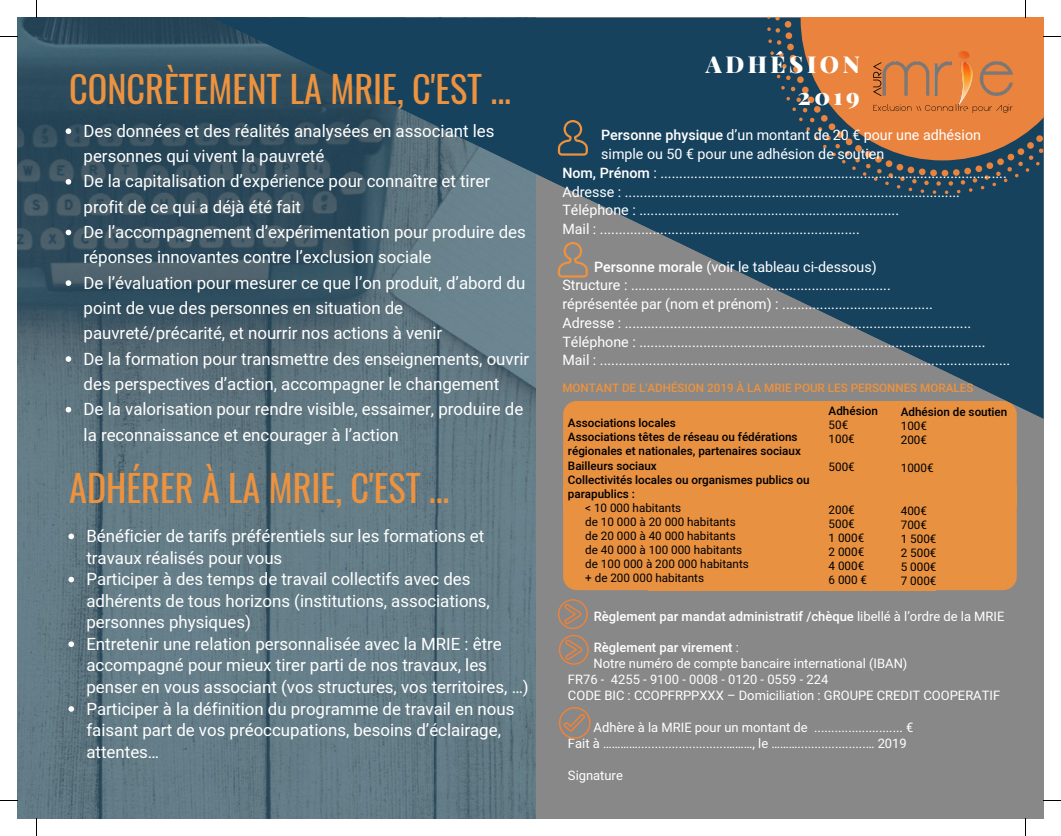
<style>
.page{position:relative;width:1061px;height:836px;background:#fff}
.page>*{position:absolute;margin:0;border:0;box-sizing:border-box;transform-origin:0 0}
.t1{font:36.38px "Oswald";color:#ed923e}
.t2{font:900 23.38px/31.9px "Playfair Display";letter-spacing:.15em;color:#fff;text-align:right}
.t3{font:16.88px/25.2px "Heebo";color:#fff}
.t4{font:14.25px/18.8px "Heebo";color:#fff}
.t5{font:13px/16px "Heebo";color:#fff}
.t6{font:500 13px "Heebo";color:#fff}
.t7{font:11.62px/14px "Heebo";color:#000}
.t8{font:500 11.62px/14px "Heebo";color:#000}
.t9{font:500 11.62px "Heebo";color:#ed923e}
.s1{font-weight:500}
.s2{font-weight:400}
</style>
<div class="page">
<div style="left:536px;top:18px;width:507px;height:800px;background:#888"></div>
<img style="left:18px;top:18px;width:517px;height:800px">
<div style="left:563px;top:419px;width:79px;height:67px;background:#e89141"></div>
<div style="left:642px;top:401px;width:294px;height:87px;background:#ed923e"></div>
<div style="left:936px;top:419px;width:81px;height:67px;background:#e89141"></div>
<div style="left:563px;top:486px;width:86px;height:20px;background:#ed923e"></div>
<div style="left:646px;top:486px;width:290px;height:20px;background:#ed923e"></div>
<div style="left:931px;top:486px;width:86px;height:20px;background:#ed923e"></div>
<div style="left:563px;top:506px;width:85px;height:84px;background:#e89141"></div>
<div style="left:648px;top:505px;width:288px;height:85px;background:#ed923e"></div>
<div style="left:936px;top:506px;width:81px;height:84px;background:#e89141"></div>
<svg style="left:212px;top:18px;width:831px;height:401px"></svg>
<svg style="left:767px;top:18px;width:276px;height:176px;background:#28475b"></svg>
<svg style="left:66px;top:128px;width:5px;height:6px"></svg>
<svg style="left:66px;top:179px;width:5px;height:6px"></svg>
<svg style="left:66px;top:230px;width:5px;height:5px"></svg>
<svg style="left:66px;top:280px;width:5px;height:6px"></svg>
<svg style="left:66px;top:356px;width:5px;height:6px"></svg>
<svg style="left:66px;top:407px;width:5px;height:5px"></svg>
<svg style="left:68px;top:534px;width:6px;height:5px"></svg>
<svg style="left:68px;top:577px;width:6px;height:5px"></svg>
<svg style="left:68px;top:641px;width:6px;height:6px"></svg>
<svg style="left:68px;top:706px;width:6px;height:6px"></svg>
<svg style="left:559px;top:707px;width:32px;height:32px"></svg>
<svg style="left:558px;top:120px;width:30px;height:36px"></svg>
<svg style="left:558px;top:242px;width:30px;height:36px"></svg>
<svg style="left:558px;top:599px;width:30px;height:30px"></svg>
<svg style="left:559px;top:635px;width:30px;height:30px"></svg>
<svg style="left:36px;top:0;width:1px;height:18px"></svg>
<svg style="left:0;top:36px;width:18px;height:1px"></svg>
<svg style="left:801px;top:0;width:260px;height:160px;background:#ce8b5d"></svg>
<svg style="left:1025px;top:818px;width:1px;height:18px"></svg>
<svg style="left:1043px;top:800px;width:18px;height:1px"></svg>
<svg style="left:36px;top:818px;width:1px;height:18px"></svg>
<svg style="left:0;top:800px;width:18px;height:1px"></svg>
<h1 class="t1" style="left:69px;top:61px;width:443px">CONCRÈTEMENT LA MRIE, C'EST ...</h1>
<p class="t3" style="left:84px;top:119px;width:447px">Des données et des réalités analysées en associant les personnes qui vivent la pauvreté<br>De la capitalisation d’expérience pour connaître et tirer profit de ce qui a déjà été fait<br>De l’accompagnement d’expérimentation pour produire des réponses innovantes contre l’exclusion sociale<br>De l’évaluation pour mesurer ce que l’on produit, d’abord du point de vue des personnes en situation de pauvreté/précarité, et nourrir nos actions à venir<br>De la formation pour transmettre des enseignements, ouvrir des perspectives d’action, accompagner le changement<br>De la valorisation pour rendre visible, essaimer, produire de la reconnaissance et encourager à l’action</p>
<h1 class="t1" style="left:69px;top:460px;width:382px">ADHÉRER À LA MRIE, C'EST ...</h1>
<p class="t3" style="left:86px;top:526px;width:444px;line-height:21.5px">Bénéficier de tarifs préférentiels sur les formations et travaux réalisés pour vous<br>Participer à des temps de travail collectifs avec des adhérents de tous horizons (institutions, associations, personnes physiques)<br>Entretenir une relation personnalisée avec la MRIE : être accompagné pour mieux tirer parti de nos travaux, les penser en vous associant (vos structures, vos territoires, …)<br>Participer à la définition du programme de travail en nous faisant part de vos préoccupations, besoins d’éclairage, attentes…</p>
<h2 class="t2" style="left:706px;top:47px;width:156px">ADHÉSION<br>2019</h2>
<p class="t4" style="left:601px;top:126px;width:381px"><span class="s1">Personne physique</span> d’un montant de 20 € pour une adhésion</p>
<p class="t4" style="left:601px;top:145px;width:285px">simple ou 50 € pour une adhésion de soutien</p>
<p class="t4" style="left:562px;top:164px;width:446px"><span class="s1">Nom, Prénom</span> : ............................................................................................</p>
<p class="t4" style="left:562px;top:183px;width:399px">Adresse : .........................................................................................</p>
<p class="t4" style="left:562px;top:201px;width:338px">Téléphone : .....................................................................</p>
<p class="t4" style="left:562px;top:220px;width:299px">Mail : .....................................................................</p>
<p class="t4" style="left:562px;top:258px;width:449px;text-indent:32px"><span class="s1">Personne morale</span> (voir le tableau ci-dessous)<br>Structure : .....................................................................<br>réprésentée par (nom et prénom) : ........................................<br>Adresse : ............................................................................................<br>Téléphone : ............................................................................................<br>Mail : .............................................................................................................</p>
<p class="t9" style="left:562px;top:379px;width:413px">MONTANT DE L'ADHÉSION 2019 À LA MRIE POUR LES PERSONNES MORALES</p>
<p class="t8" style="left:568px;top:417px;width:243px">Associations locales<br>Associations têtes de réseau ou fédérations régionales et nationales, partenaires sociaux<br>Bailleurs sociaux<br>Collectivités locales ou organismes publics ou parapublics :</p>
<p class="t7" style="left:585px;top:501px;width:165px">&lt; 10 000 habitants<br>de 10 000 à 20 000 habitants de 20 000 à 40 000 habitants de 40 000 à 100 000 habitants de 100 000 à 200 000 habitants + de 200 000 habitants</p>
<p class="t8" style="left:829px;top:404px;width:51px">Adhésion</p>
<p class="t7" style="left:829px;top:418px;width:28px">50€<br>100€</p>
<p class="t7" style="left:829px;top:461px;width:28px">500€</p>
<p class="t7" style="left:829px;top:503px;width:40px">200€<br>500€<br>1 000€<br>2 000€<br>4 000€<br>6 000 €</p>
<p class="t8" style="left:901px;top:405px;width:108px">Adhésion de soutien</p>
<p class="t7" style="left:901px;top:419px;width:28px">100€<br>200€</p>
<p class="t7" style="left:901px;top:462px;width:34px">1000€</p>
<p class="t7" style="left:901px;top:504px;width:37px">400€<br>700€<br>1 500€<br>2 500€<br>5 000€<br>7 000€</p>
<p class="t6" style="left:594px;top:607px;width:412px">Règlement par mandat administratif /chèque <span class="s2">libellé à l’ordre de la MRIE</span></p>
<p class="t6" style="left:594px;top:639px;width:147px">Règlement par virement <span class="s2">:</span></p>
<p class="t5" style="left:594px;top:656px;width:315px">Notre numéro de compte bancaire international (IBAN)</p>
<p class="t5" style="left:568px;top:672px;width:262px">FR76 - 4255 - 9100 - 0008 - 0120 - 0559 - 224</p>
<p class="t5" style="left:568px;top:688px;width:434px">CODE BIC : CCOPFRPPXXX – Domiciliation : GROUPE CREDIT COOPERATIF</p>
<p class="t5" style="left:568px;top:720px;width:347px;text-indent:26px">Adhère à la MRIE pour un montant de .......................... €<br>Fait à …………..........................………, le ………....................… 2019</p>
<p class="t5" style="left:568px;top:768px;width:56px">Signature</p>
</div>
